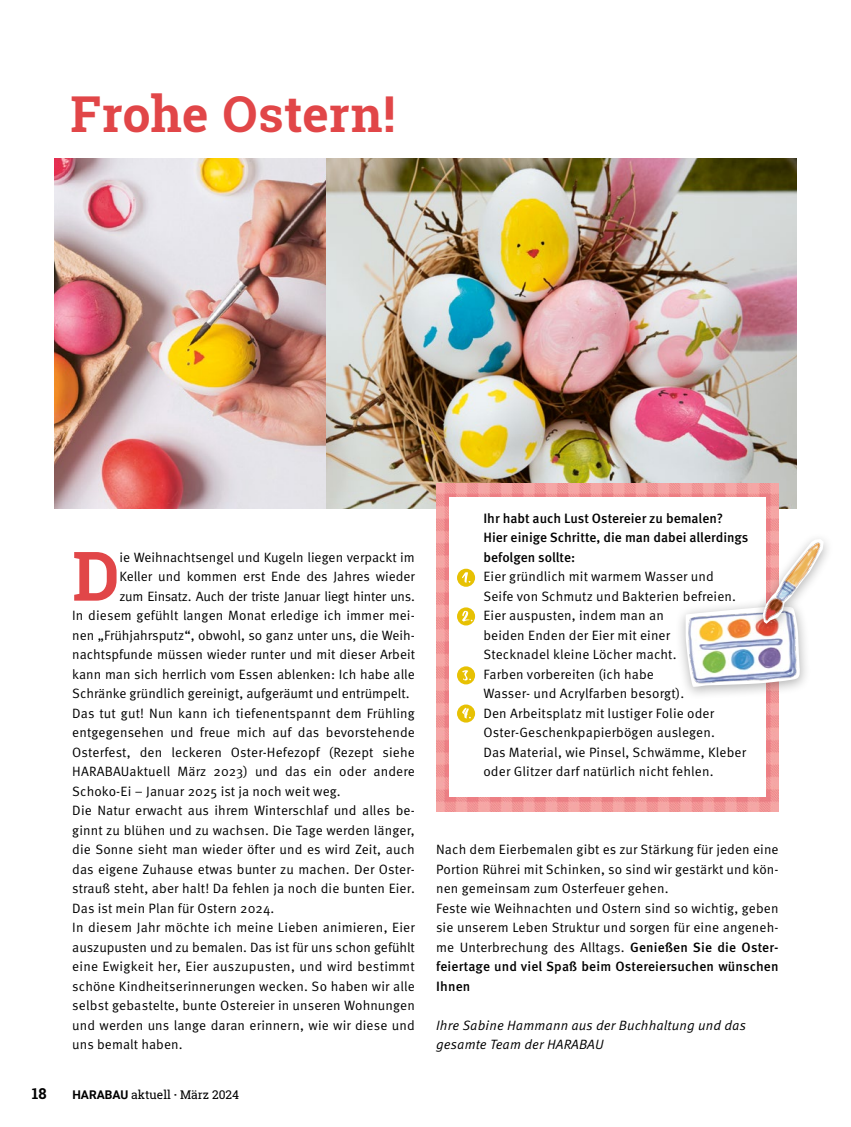
<style>
.page{position:relative;width:851px;height:1127px;background:#fff}
.page>*{position:absolute;margin:0;border:0;box-sizing:border-box;transform-origin:0 0}
.t1{font:700 68.4px "Roboto Slab";color:#e14648}
.t2{font:700 49.5px "Roboto Slab";letter-spacing:.005em;color:#e14648}
.t3{font:700 15px "Roboto Slab";color:#000}
.t4{font:13.5px/19.5px "Meta Pro Norm";letter-spacing:.01em;color:#000}
.t5{font:500 13.5px/19.5px "Meta OT";color:#000}
.t6{font:13.5px/19.5px "Meta OT Norm Ita";letter-spacing:.01em;color:#000}
.t7{font:500 13.5px/19.5px "Meta Pro";letter-spacing:.01em;color:#000}
.t8{font:13.5px "Meta Pro Norm";letter-spacing:-.02em;color:#000}
.t9{font:12px "Roboto Slab";color:#000}
.s1{font-family:"Roboto";font-weight:700}
.s2{font-weight:700}
.s3{font-family:"Meta Pro";font-weight:500}
</style>
<div class="page">
<img style="left:54px;top:159px;width:273px;height:349px">
<img style="left:327px;top:159px;width:469px;height:349px">
<img style="left:436px;top:484px;width:342px;height:327px">
<div style="left:449px;top:497px;width:316px;height:299px;background:#fff"></div>
<div style="left:674px;top:598px;width:136px;height:102px;background:#000;opacity:.3"></div>
<div style="left:751px;top:532px;width:83px;height:105px;background:#000;opacity:.3"></div>
<svg style="left:685px;top:539px;width:138px;height:148px"></svg>
<img style="left:762px;top:539px;width:61px;height:85px">
<div style="left:457px;top:569px;width:18px;height:18px;background:#e7c103;border-radius:50%"></div>
<svg style="left:462px;top:572px;width:8px;height:11px"></svg>
<div style="left:457px;top:607px;width:18px;height:18px;background:#e7c103;border-radius:50%"></div>
<svg style="left:462px;top:611px;width:10px;height:10px"></svg>
<div style="left:457px;top:666px;width:18px;height:18px;background:#e7c103;border-radius:50%"></div>
<svg style="left:462px;top:670px;width:9px;height:10px"></svg>
<div style="left:457px;top:704px;width:18px;height:18px;background:#e7c103;border-radius:50%"></div>
<svg style="left:462px;top:708px;width:9px;height:11px"></svg>
<h2 class="t2" style="left:70px;top:80px;width:326px">Frohe Ostern!</h2>
<h1 class="t1" style="left:72px;top:529px;width:49px">D</h1>
<p class="t4" style="left:119px;top:546px;width:297px">ie Weihnachtsengel und Kugeln liegen verpackt im</p>
<p class="t4" style="left:119px;top:566px;width:297px">Keller und kommen erst Ende des Jahres wieder</p>
<p class="t8" style="left:119px;top:586px;width:297px">zum Einsatz. Auch der triste Januar liegt hinter uns.</p>
<p class="t4" style="left:72px;top:605px;width:344px">In diesem gefühlt langen Monat erledige ich immer mei-</p>
<p class="t4" style="left:72px;top:624px;width:344px">nen „Frühjahrsputz“, obwohl, so ganz unter uns, die Weih-</p>
<p class="t4" style="left:72px;top:644px;width:344px">nachtspfunde müssen wieder runter und mit dieser Arbeit</p>
<p class="t4" style="left:72px;top:663px;width:344px">kann man sich herrlich vom Essen ablenken: Ich habe alle</p>
<p class="t4" style="left:72px;top:683px;width:339px">Schränke gründlich gereinigt, aufgeräumt und entrümpelt.</p>
<p class="t4" style="left:72px;top:702px;width:344px">Das tut gut! Nun kann ich tiefenentspannt dem Frühling</p>
<p class="t4" style="left:72px;top:722px;width:344px">entgegensehen und freue mich auf das bevorstehende</p>
<p class="t4" style="left:72px;top:741px;width:344px">Osterfest, den leckeren Oster-Hefezopf (Rezept siehe</p>
<p class="t4" style="left:72px;top:761px;width:344px">HARABAUaktuell März 2023) und das ein oder andere</p>
<p class="t4" style="left:72px;top:780px;width:270px">Schoko-Ei – Januar 2025 ist ja noch weit weg.</p>
<p class="t4" style="left:72px;top:800px;width:344px">Die Natur erwacht aus ihrem Winterschlaf und alles be-</p>
<p class="t4" style="left:72px;top:819px;width:344px">ginnt zu blühen und zu wachsen. Die Tage werden länger,</p>
<p class="t4" style="left:72px;top:839px;width:344px">die Sonne sieht man wieder öfter und es wird Zeit, auch</p>
<p class="t4" style="left:72px;top:858px;width:344px">das eigene Zuhause etwas bunter zu machen. Der Oster-</p>
<p class="t4" style="left:72px;top:878px;width:344px">strauß steht, aber halt! Da fehlen ja noch die bunten Eier.</p>
<p class="t4" style="left:72px;top:897px;width:204px">Das ist mein Plan für Ostern 2024.</p>
<p class="t4" style="left:72px;top:917px;width:344px">In diesem Jahr möchte ich meine Lieben animieren, Eier</p>
<p class="t4" style="left:72px;top:936px;width:344px">auszupusten und zu bemalen. Das ist für uns schon gefühlt</p>
<p class="t4" style="left:72px;top:956px;width:344px">eine Ewigkeit her, Eier auszupusten, und wird bestimmt</p>
<p class="t4" style="left:72px;top:975px;width:344px">schöne Kindheitserinnerungen wecken. So haben wir alle</p>
<p class="t4" style="left:72px;top:995px;width:344px">selbst gebastelte, bunte Ostereier in unseren Wohnungen</p>
<p class="t4" style="left:72px;top:1014px;width:344px">und werden uns lange daran erinnern, wie wir diese und</p>
<p class="t4" style="left:72px;top:1034px;width:112px">uns bemalt haben.</p>
<p class="t3" style="left:32px;top:1083px;width:16px">18</p>
<p class="t9" style="left:72px;top:1086px;width:168px"><span class="s1">HARABAU</span> aktuell <span class="s2">·</span> März 2024</p>
<p class="t5" style="left:483px;top:508px;width:266px">Ihr habt auch Lust Ostereier zu bemalen?<br>Hier einige Schritte, die man dabei allerdings befolgen sollte:</p>
<p class="t4" style="left:483px;top:566px;width:264px">Eier gründlich mit warmem Wasser und Seife von Schmutz und Bakterien befreien.<br>Eier auspusten, indem man an<br>beiden Enden der Eier mit einer<br>Stecknadel kleine Löcher macht.<br>Farben vorbereiten (ich habe<br>Wasser- und Acrylfarben besorgt).<br>Den Arbeitsplatz mit lustiger Folie oder Oster-Geschenkpapierbögen auslegen.<br>Das Material, wie Pinsel, Schwämme, Kleber oder Glitzer darf natürlich nicht fehlen.</p>
<p class="t4" style="left:436px;top:839px;width:344px">Nach dem Eierbemalen gibt es zur Stärkung für jeden eine Portion Rührei mit Schinken, so sind wir gestärkt und kön&shy;nen gemeinsam zum Osterfeuer gehen.<br>Feste wie Weihnachten und Ostern sind so wichtig, geben sie unserem Leben Struktur und sorgen für eine angeneh&shy;me Unterbrechung des Alltags. <span class="s3">Genießen Sie die Oster-</span></p>
<p class="t7" style="left:436px;top:956px;width:344px">feiertage und viel Spaß beim Ostereiersuchen wünschen<br>Ihnen</p>
<p class="t6" style="left:436px;top:1015px;width:311px">Ihre Sabine Hammann aus der Buchhaltung und das gesamte Team der HARABAU</p>
</div>
